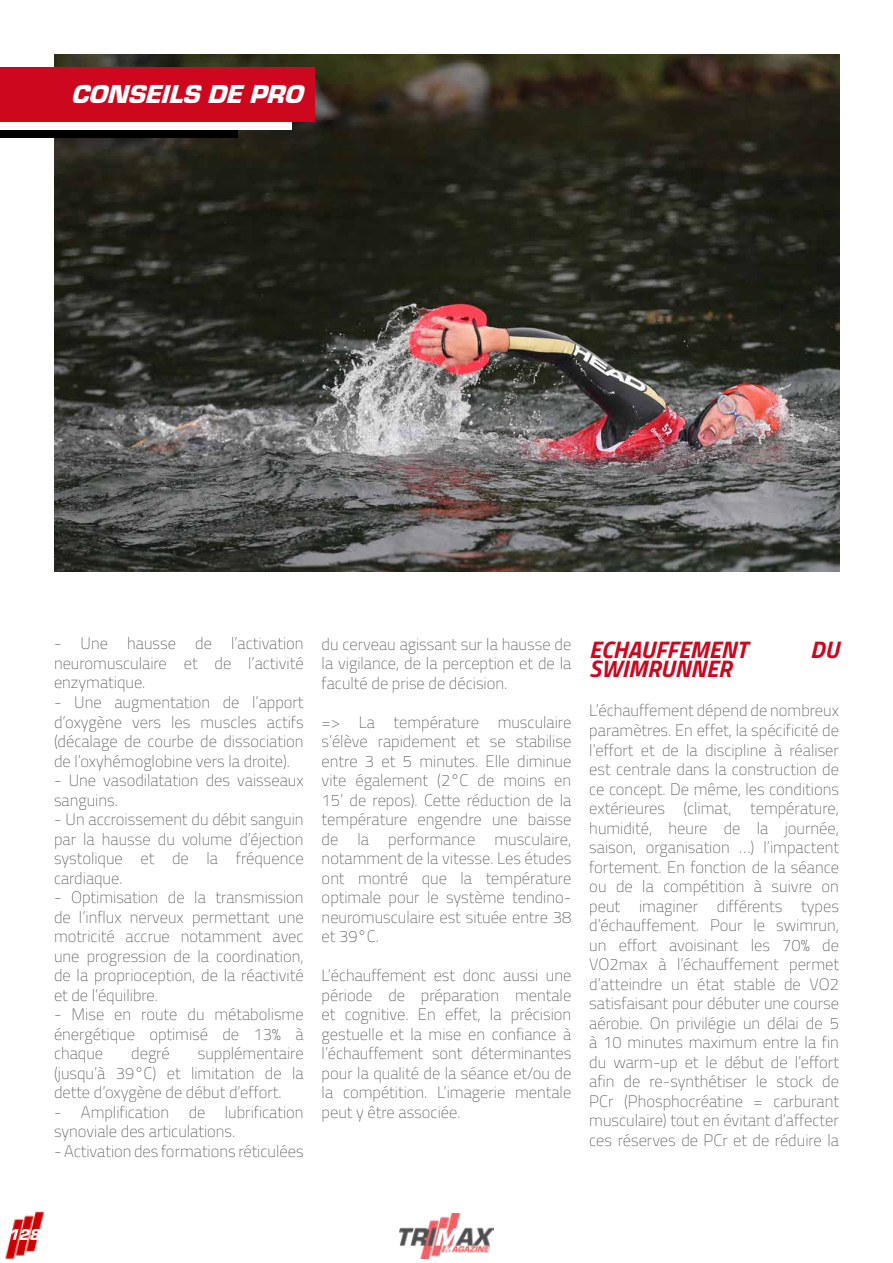
<style>
.page{position:relative;width:893px;height:1263px;background:#fff}
.page>*{position:absolute;margin:0;border:0;box-sizing:border-box;transform-origin:0 0}
.t1{font:italic 900 27px "Eurostile";color:#fff}
.t2{font:italic 700 24px "Titillium Web";color:#cd071e}
.t3{font:100 16.5px/19.5px "Titillium Web";color:#58585a;text-align:justify}
.t4{font:italic 900 16.5px "Eurostile";color:#fff}
</style>
<div class="page">
<img style="left:54px;top:54px;width:785px;height:518px">
<img style="left:5px;top:1211px;width:39px;height:48px">
<img style="left:399px;top:1214px;width:95px;height:45px">
<div style="left:0;top:83px;width:237px;height:55px;background:#000"></div>
<div style="left:0;top:76px;width:292px;height:54px;background:#fff"></div>
<div style="left:0;top:67px;width:315px;height:55px;background:#cd071e"></div>
<h1 class="t1" style="left:71px;top:79px;width:233px">CONSEILS DE PRO</h1>
<p class="t3" style="left:54px;top:633px;width:251px">- Une hausse de l’activation neuromusculaire et de l’activité enzymatique.</p>
<p class="t3" style="left:54px;top:692px;width:251px">- Une augmentation de l’apport d’oxygène vers les muscles actifs (décalage de courbe de dissociation de l’oxyhémoglobine vers la droite).</p>
<p class="t3" style="left:54px;top:770px;width:251px">- Une vasodilatation des vaisseaux sanguins.</p>
<p class="t3" style="left:54px;top:809px;width:251px">- Un accroissement du débit sanguin par la hausse du volume d’éjection systolique et de la fréquence cardiaque.</p>
<p class="t3" style="left:54px;top:887px;width:251px">- Optimisation de la transmission de l’influx nerveux permettant une motricité accrue notamment avec une progression de la coordination, de la proprioception, de la réactivité et de l’équilibre.</p>
<p class="t3" style="left:54px;top:1004px;width:251px">- Mise en route du métabolisme énergétique optimisé de 13% à chaque</p>
<p class="t3" style="left:54px;top:1043px;width:251px;text-indent:144px">supplémentaire (jusqu’à 39°C) et limitation de la dette d’oxygène de début d’effort.</p>
<p class="t3" style="left:54px;top:1101px;width:251px">- Amplification de lubrification synoviale des articulations.</p>
<p class="t3" style="left:54px;top:1140px;width:251px">- Activation des formations réticulées</p>
<p class="t3" style="left:131px;top:1043px;width:40px">degré</p>
<p class="t3" style="left:322px;top:633px;width:251px">du cerveau agissant sur la hausse de la vigilance, de la perception et de la faculté de prise de décision.</p>
<p class="t3" style="left:322px;top:711px;width:251px">=&gt; La température musculaire s’élève rapidement et se stabilise entre 3 et 5 minutes. Elle diminue vite également (2°C de moins en 15’ de repos). Cette réduction de la température engendre une baisse de la performance musculaire, notamment de la vitesse. Les études ont montré que la température optimale pour le système tendino&shy;neuromusculaire est située entre 38 et 39°C.</p>
<p class="t3" style="left:322px;top:965px;width:251px">L’échauffement est donc aussi une période de préparation mentale et cognitive. En effet, la précision gestuelle et la mise en confiance à l’échauffement sont déterminantes pour la qualité de la séance et/ou de la compétition. L’imagerie mentale peut y être associée.</p>
<h2 class="t2" style="left:589px;top:631px;width:160px">ECHAUFFEMENT</h2>
<h2 class="t2" style="left:810px;top:631px;width:30px">DU</h2>
<h2 class="t2" style="left:589px;top:650px;width:144px">SWIMRUNNER</h2>
<p class="t3" style="left:589px;top:700px;width:251px">L’échauffement dépend de nombreux paramètres. En effet, la spécificité de l’effort et de la discipline à réaliser est centrale dans la construction de ce concept. De même, les conditions extérieures (climat, température, humidité, heure de la journée, saison, organisation …) l’impactent fortement. En fonction de la séance ou de la compétition à suivre on peut imaginer différents types d’échauffement. Pour le swimrun, un effort avoisinant les 70% de VO2max à l’échauffement permet d’atteindre un état stable de VO2 satisfaisant pour débuter une course aérobie. On privilégie un délai de 5 à 10 minutes maximum entre la fin du warm-up et le début de l’effort afin de re-synthétiser le stock de PCr (Phosphocréatine = carburant musculaire) tout en évitant d’affecter ces réserves de PCr et de réduire la</p>
<p class="t4" style="left:8px;top:1226px;width:33px">128</p>
</div>
